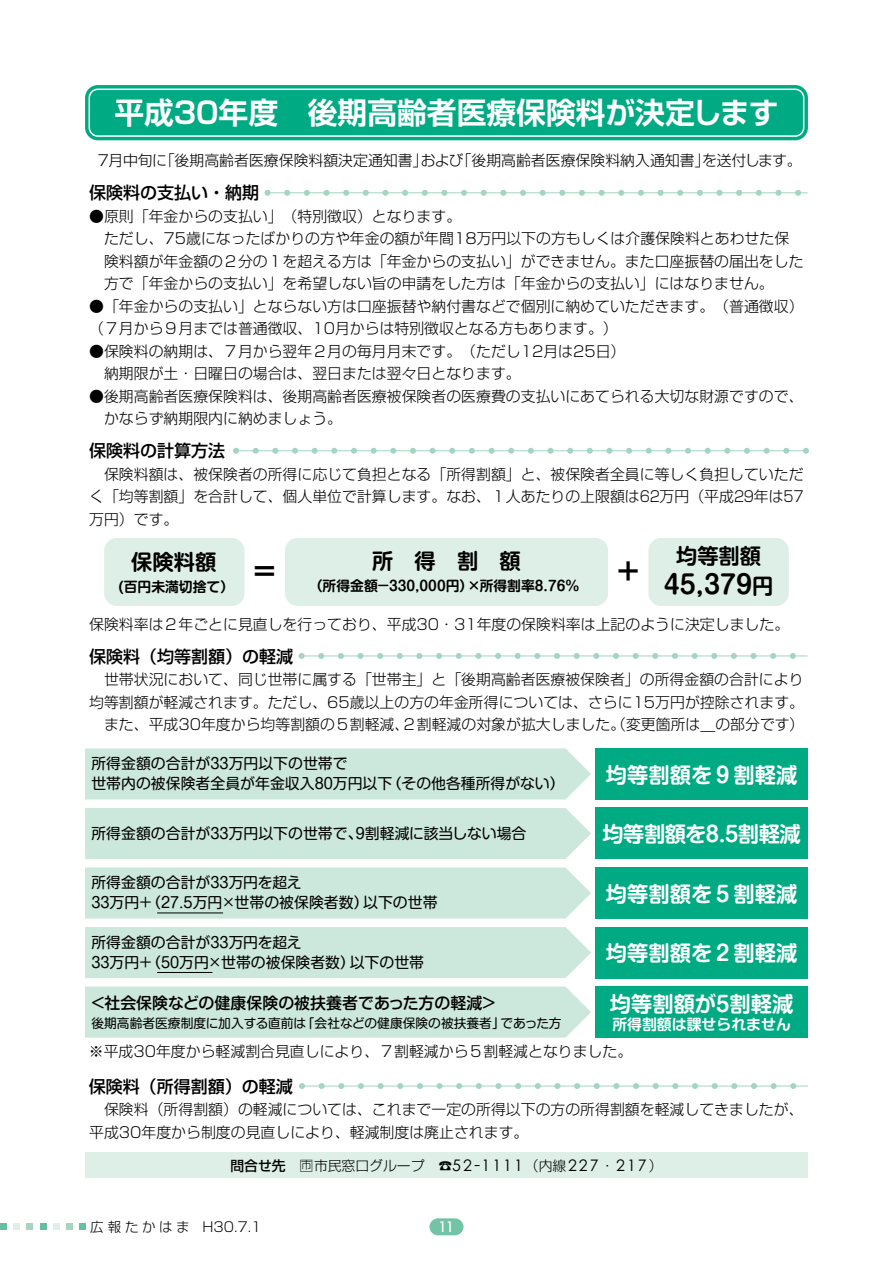
<style>
.page{position:relative;width:893px;height:1263px;background:#fff}
.page>*{position:absolute;margin:0;border:0;box-sizing:border-box;transform-origin:0 0}
.t1{font:29.7px "Shin Go Pro De Bold 90 pv RKSJ H";color:#fff}
.t2{font:25.5px "Shin M Go Pro De Bold 90 pv RKSJ H";color:#000}
.t3{font:25.5px "Shin Go Pro Bold 90 pv RKSJ H";color:#000}
.t4{font:21.3px "Shin M Go Pro De Bold 90 pv RKSJ H";color:#fff}
.t5{font:21.3px "Shin M Go Pro De Bold 90 pv RKSJ H";color:#000}
.t6{font:21.3px "Shin M Go Pro De Bold 90 pv RKSJ H";letter-spacing:-.02em;color:#fff}
.t7{font:16.95px "Shin Go Pro Medium 90 pv RKSJ H";color:#000}
.t8{font:16.95px "Tw Cen";color:#fff}
.t9{font:15.9px "Shin M Go Pro Medium 90 pv RKSJ H";color:#000}
.t10{font:14.85px/22.5px "Shin Go Pro Light 90 pv RKSJ H";color:#000}
.t11{font:14.85px/19.5px "Shin M Go Pro Regular 90 pv RKSJ H";color:#000}
.t12{font:14.85px "Shin M Go Pro De Bold 90 pv RKSJ H";color:#fff}
.t13{font:13.8px "Shin M Go Pro De Bold 90 pv RKSJ H";color:#000}
.t14{font:13.8px "Shin Go Pro Light 90 pv RKSJ H";color:#000}
.t15{font:13.5px "Shin Go Pro Light 90 pv RKSJ H";letter-spacing:.265em;color:#000}
.t16{font:12.75px "Shin M Go Pro Regular 90 pv RKSJ H";color:#000}
.s1{font-size:21.3px}
.s2{font-family:"Shin Go Pro Medium 90 pv RKSJ H"}
.s3{font-size:10.65px}
.s4{font-family:"Century Gothic";font-size:15.9px}
.s5{font-family:"Shin Go Pro Regular 90 pv RKSJ H"}
</style>
<div class="page">
<div style="left:0;top:1224px;width:7px;height:6px;background:#65bfa1"></div>
<svg style="left:14px;top:1224px;width:6px;height:6px"></svg>
<svg style="left:27px;top:1224px;width:6px;height:6px"></svg>
<svg style="left:40px;top:1224px;width:6px;height:6px"></svg>
<div style="left:53px;top:1224px;width:7px;height:6px;background:#deefe8"></div>
<div style="left:66px;top:1224px;width:7px;height:6px;background:#a4d5c1"></div>
<svg style="left:80px;top:1224px;width:6px;height:6px"></svg>
<div style="left:85px;top:85px;width:723px;height:55px;background:#00ab84;border-radius:13px"></div>
<div style="left:89px;top:89px;width:715px;height:48px;border:2px solid #fff;border-radius:9px"></div>
<div style="left:104px;top:538px;width:140px;height:68px;background:#deefe8;border-radius:13px"></div>
<div style="left:648px;top:538px;width:141px;height:68px;background:#deefe8;border-radius:13px"></div>
<div style="left:285px;top:538px;width:323px;height:68px;background:#deefe8;border-radius:13px"></div>
<div style="left:85px;top:1152px;width:723px;height:26px;background:#deefe8"></div>
<div style="left:595px;top:748px;width:213px;height:51px;background:#00ab84"></div>
<div style="left:85px;top:748px;width:506px;height:51px;background:#cce7db"></div>
<div style="left:595px;top:808px;width:213px;height:51px;background:#00ab84"></div>
<div style="left:85px;top:808px;width:506px;height:51px;background:#cce7db"></div>
<div style="left:595px;top:867px;width:213px;height:51px;background:#00ab84"></div>
<div style="left:85px;top:867px;width:506px;height:51px;background:#cce7db"></div>
<div style="left:595px;top:927px;width:213px;height:51px;background:#00ab84"></div>
<div style="left:85px;top:927px;width:506px;height:51px;background:#cce7db"></div>
<div style="left:595px;top:986px;width:213px;height:51px;background:#00ab84"></div>
<div style="left:85px;top:986px;width:506px;height:51px;background:#cce7db"></div>
<svg style="left:301px;top:653px;width:506px;height:6px"></svg>
<svg style="left:267px;top:190px;width:540px;height:6px"></svg>
<svg style="left:236px;top:448px;width:572px;height:6px"></svg>
<hr style="left:157px;top:913px;width:66px;height:1px;background:#000">
<hr style="left:157px;top:972px;width:55px;height:1px;background:#000">
<svg style="left:302px;top:1083px;width:506px;height:6px"></svg>
<div style="left:429px;top:1218px;width:34px;height:17px;background:#73c4a7;border-radius:9px"></div>
<h1 class="t1" style="left:114px;top:88px;width:666px">平成３０年度　後期高齢者医療保険料が決定します</h1>
<p class="t10" style="left:96px;top:147px;width:707px">７月中旬に「後期高齢者医療保険料額決定通知書」および「後期高齢者医療保険料納入通知書」を送付します。</p>
<p class="t7" style="left:89px;top:179px;width:172px">保険料の支払い・納期</p>
<p class="t10" style="left:104px;top:203px;width:701px;text-indent:-15px">●原則「年金からの支払い」（特別徴収）となります。<br>ただし、75歳になったばかりの方や年金の額が年間18万円以下の方もしくは介護保険料とあわせた保険料額が年金額の２分の１を超える方は「年金からの支払い」ができません。また口座振替の届出をした方で「年金からの支払い」を希望しない旨の申請をした方は「年金からの支払い」にはなりません。</p>
<p class="t10" style="left:89px;top:293px;width:716px">●「年金からの支払い」とならない方は口座振替や納付書などで個別に納めていただきます。（普通徴収）（７月から９月までは普通徴収、10月からは特別徴収となる方もあります。）</p>
<p class="t10" style="left:104px;top:338px;width:523px;text-indent:-15px">●保険料の納期は、７月から翌年２月の毎月月末です。（ただし12月は25日）納期限が土・日曜日の場合は、翌日または翌々日となります。</p>
<p class="t10" style="left:104px;top:383px;width:701px;text-indent:-15px">●後期高齢者医療保険料は、後期高齢者医療被保険者の医療費の支払いにあてられる大切な財源ですので、かならず納期限内に納めましょう。</p>
<p class="t7" style="left:89px;top:437px;width:155px">保険料の計算方法　</p>
<p class="t10" style="left:89px;top:461px;width:716px;text-align:justify;text-indent:15px">保険料額は、被保険者の所得に応じて負担となる「所得割額」と、被保険者全員に等しく負担していただく「均等割額」を合計して、個人単位で計算します。なお、１人あたりの上限額は62万円（平成29年は57万円）です。</p>
<h3 class="t5" style="left:131px;top:544px;width:87px">保険料額</h3>
<p class="t13" style="left:118px;top:576px;width:117px">(百円未満切捨て）</p>
<h3 class="t5" style="left:372px;top:543px;width:150px">所　得　割　額</h3>
<p class="t13" style="left:252px;top:575px;width:329px"><sup>＝</sup> （所得金額－330,000円）×所得割率8.76％</p>
<h2 class="t3" style="left:615px;top:551px;width:27px">＋</h2>
<h3 class="t5" style="left:676px;top:539px;width:87px">均等割額</h3>
<h2 class="t2" style="left:664px;top:564px;width:111px">45,379<span class="s1">円</span></h2>
<p class="t10" style="left:89px;top:611px;width:701px">保険料率は２年ごとに見直しを行っており、平成30・31年度の保険料率は上記のように決定しました。</p>
<p class="t7" style="left:89px;top:642px;width:206px">保険料（均等割額）の軽減</p>
<p class="t10" style="left:89px;top:666px;width:716px;text-align:right">世帯状況において、同じ世帯に属する「世帯主」と「後期高齢者医療被保険者」の所得金額の合計により均等割額が軽減されます。ただし、65歳以上の方の年金所得については、さらに15万円が控除されます。また、平成30年度から均等割額の５割軽減、２割軽減の対象が拡大しました。（変更箇所は_の部分です）</p>
<p class="t11" style="left:91px;top:752px;width:475px">所得金額の合計が33万円以下の世帯で<br>世帯内の被保険者全員が年金収入80万円以下（その他各種所得がない）</p>
<p class="t11" style="left:91px;top:822px;width:436px">所得金額の合計が33万円以下の世帯で、９割軽減に該当しない場合</p>
<h3 class="t6" style="left:602px;top:817px;width:200px">均等割額を８.５割軽減</h3>
<h3 class="t4" style="left:606px;top:876px;width:193px">均等割額を５割軽減</h3>
<h3 class="t4" style="left:606px;top:757px;width:193px">均等割額を９割軽減</h3>
<p class="t11" style="left:91px;top:871px;width:348px">所得金額の合計が33万円を超え<br>33万円＋（27.5万円×世帯の被保険者数）以下の世帯</p>
<p class="t11" style="left:91px;top:931px;width:334px">所得金額の合計が33万円を超え<br>33万円＋（50万円×世帯の被保険者数）以下の世帯</p>
<h3 class="t4" style="left:606px;top:936px;width:193px">均等割額を２割軽減</h3>
<p class="t9" style="left:90px;top:989px;width:408px">＜社会保険などの健康保険の被扶養者であった方の軽減＞</p>
<p class="t16" style="left:91px;top:1013px;width:472px">後期高齢者医療制度に加入する直前は「会社などの健康保険の被扶養者」であった方</p>
<h3 class="t4" style="left:610px;top:986px;width:185px">均等割額が5割軽減</h3>
<p class="t12" style="left:612px;top:1013px;width:180px">所得割額は課せられません</p>
<p class="t10" style="left:89px;top:1038px;width:545px">※平成30年度から軽減割合見直しにより、７割軽減から５割軽減となりました。</p>
<p class="t7" style="left:89px;top:1072px;width:206px">保険料（所得割額）の軽減</p>
<p class="t10" style="left:89px;top:1097px;width:716px;text-indent:15px">保険料（所得割額）の軽減については、これまで一定の所得以下の方の所得割額を軽減してきましたが、平成30年度から制度の見直しにより、軽減制度は廃止されます。</p>
<p class="t14" style="left:230px;top:1154px;width:433px"><span class="s2">問合せ先</span>　□<span class="s3">市</span>市民窓口グループ　☎<span class="s4">5 2</span> <span class="s5">－</span><span class="s4">1 1 1 1</span>（内線<span class="s4">2 2 7</span>・<span class="s4">2 1 7</span>）</p>
<p class="t15" style="left:90px;top:1216px;width:173px">広報たかはま　H30.7.1</p>
<p class="t8" style="left:438px;top:1216px;width:18px">11</p>
</div>
